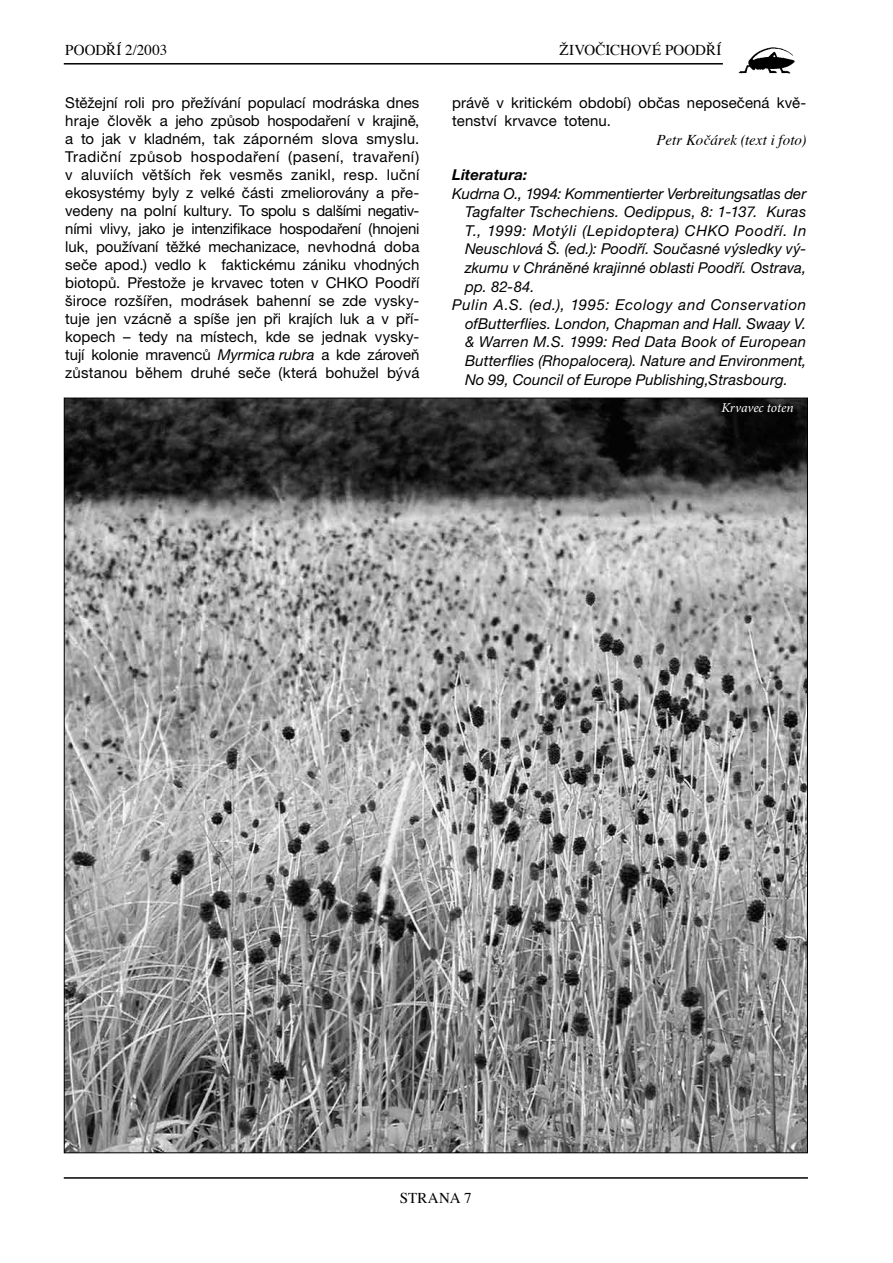
<style>
.page{position:relative;width:893px;height:1263px;background:#fff}
.page>*{position:absolute;margin:0;border:0;box-sizing:border-box;transform-origin:0 0}
.t1{font:15px/18px "Helvetica Neue CE";letter-spacing:.005em;color:#000;text-align:justify}
.t2{font:italic 15px "Helvetica Neue CE";letter-spacing:.01em;color:#000}
.t3{font:italic 15px "Helvetica Neue CE";letter-spacing:.045em;color:#000}
.t4{font:15px "Times";letter-spacing:.01em;color:#000}
.t5{font:italic 15px "Times";letter-spacing:.005em;color:#000}
.t6{font:italic 700 15px "Helvetica Neue CE";letter-spacing:.005em;color:#000}
.t7{font:15px "Times";letter-spacing:.02em;color:#000}
.t8{font:italic 13.5px "Minion Pro";letter-spacing:-.01em;color:#fff}
.s1{font-style:italic}
</style>
<div class="page">
<hr style="left:64px;top:63px;width:659px;height:2px;background:#000">
<hr style="left:64px;top:1177px;width:744px;height:2px;background:#000">
<img style="left:738px;top:47px;width:57px;height:27px">
<img style="left:66px;top:400px;width:740px;height:751px">
<p class="t4" style="left:65px;top:36px;width:104px">POODŘÍ 2/2003</p>
<p class="t4" style="left:560px;top:36px;width:163px">ŽIVOČICHOVÉ POODŘÍ</p>
<p class="t1" style="left:65px;top:94px;width:356px">Stěžejní roli pro přežívání populací modráska dnes hraje člověk a jeho způsob hospodaření v krajině, a to jak v kladném, tak záporném slova smyslu.<br>Tradiční způsob hospodaření (pasení, travaření) v aluviích větších řek vesměs zanikl, resp. luční ekosystémy byly z velké části zmeliorovány a pře&shy;vedeny na polní kultury. To spolu s dalšími negativ&shy;ními vlivy, jako je intenzifikace hospodaření (hnojeni luk, používaní těžké mechanizace, nevhodná doba seče apod.) vedlo k faktickému zániku vhodných biotopů. Přestože je krvavec toten v CHKO Poodří široce rozšířen, modrásek bahenní se zde vysky&shy;tuje jen vzácně a spíše jen při krajích luk a v pří&shy;kopech – tedy na místech, kde se jednak vysky&shy;tují kolonie mravenců <span class="s1">Myrmica rubra</span> a kde zároveň zůstanou během druhé seče (která bohužel bývá</p>
<p class="t1" style="left:452px;top:94px;width:356px">právě v kritickém období) občas neposečená kvě&shy;tenství krvavce totenu.</p>
<p class="t5" style="left:657px;top:127px;width:151px">Petr Kočárek (text i foto)</p>
<p class="t6" style="left:452px;top:166px;width:77px">Literatura:</p>
<p class="t2" style="left:452px;top:185px;width:356px">Kudrna O., 1994: Kommentierter Verbreitungsatlas der</p>
<p class="t2" style="left:465px;top:203px;width:343px">Tagfalter Tschechiens. Oedippus, 8: 1-137. Kuras</p>
<p class="t3" style="left:465px;top:222px;width:343px">T., 1999: Motýli (Lepidoptera) CHKO Poodří. In</p>
<p class="t2" style="left:465px;top:241px;width:343px">Neuschlová Š. (ed.): Poodří. Současné výsledky vý-</p>
<p class="t2" style="left:465px;top:259px;width:343px">zkumu v Chráněné krajinné oblasti Poodří. Ostrava,</p>
<p class="t2" style="left:465px;top:278px;width:71px">pp. 82-84.</p>
<p class="t3" style="left:452px;top:296px;width:356px">Pulin A.S. (ed.), 1995: Ecology and Conservation</p>
<p class="t2" style="left:465px;top:315px;width:343px">ofButterflies. London, Chapman and Hall. Swaay V.</p>
<p class="t2" style="left:465px;top:334px;width:343px">&amp; Warren M.S. 1999: Red Data Book of European</p>
<p class="t2" style="left:465px;top:352px;width:343px">Butterflies (Rhopalocera). Nature and Environment,</p>
<p class="t2" style="left:465px;top:371px;width:324px">No 99, Council of Europe Publishing,Strasbourg.</p>
<p class="t8" style="left:721px;top:398px;width:74px">Krvavec toten</p>
<p class="t7" style="left:400px;top:1184px;width:73px">STRANA 7</p>
</div>
